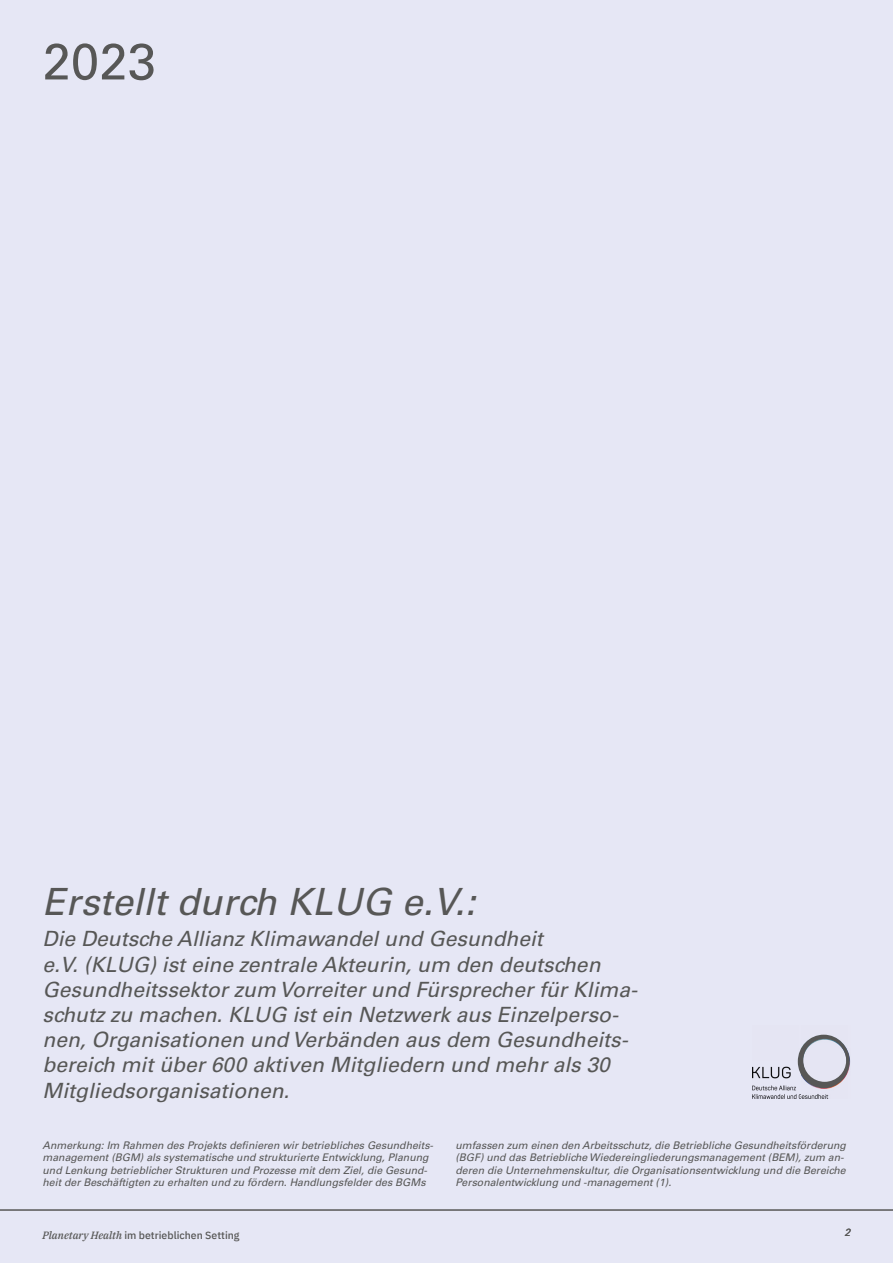
<style>
.page{position:relative;width:893px;height:1263px;background:#e6e7f5}
.page>*{position:absolute;margin:0;border:0;box-sizing:border-box;transform-origin:0 0}
.t1{font:51px "Univers LT Std";color:#575756}
.t2{font:italic 37.5px "Univers LT Std";color:#575756}
.t3{font:italic 21px/25.2px "Univers LT Std";color:#575756}
.t4{font:italic 10.5px/12.6px "Univers LT Std";color:#575756}
.t5{font:500 10.5px "IBM Plex Sans";color:#575756}
.s1{font-family:"IBM Plex Serif";font-style:italic}
</style>
<div class="page">
<img style="left:752px;top:1034px;width:79px;height:64px">
<svg style="left:798px;top:1035px;width:52px;height:53px"></svg>
<hr style="left:0;top:1210px;width:893px;height:1px;background:#575756">
<h1 class="t1" style="left:43px;top:31px;width:115px">2023</h1>
<h2 class="t2" style="left:43px;top:879px;width:434px">Erstellt durch KLUG e.V.:</h2>
<p class="t3" style="left:43px;top:927px;width:596px">Die Deutsche Allianz Klimawandel und Gesundheit<br>e.V. (KLUG) ist eine zentrale Akteurin, um den deutschen Gesundheitssektor zum Vorreiter und Fürsprecher für Klima&shy;schutz zu machen. KLUG ist ein Netzwerk aus Einzelperso&shy;nen, Organisationen und Verbänden aus dem Gesundheits&shy;bereich mit über 600 aktiven Mitgliedern und mehr als 30<br>Mitgliedsorganisationen.</p>
<p class="t4" style="left:43px;top:1139px;width:392px">Anmerkung: Im Rahmen des Projekts definieren wir betriebliches Gesundheits&shy;management (BGM) als systematische und strukturierte Entwicklung, Planung und Lenkung betrieblicher Strukturen und Prozesse mit dem Ziel, die Gesund&shy;heit der Beschäftigten zu erhalten und zu fördern. Handlungsfelder des BGMs</p>
<p class="t4" style="left:455px;top:1139px;width:392px">umfassen zum einen den Arbeitsschutz, die Betriebliche Gesundheitsförderung (BGF) und das Betriebliche Wiedereingliederungsmanagement (BEM), zum an&shy;deren die Unternehmenskultur, die Organisationsentwicklung und die Bereiche Personalentwicklung und -management (1).</p>
<p class="t5" style="left:43px;top:1227px;width:198px"><span class="s1">Planetary Health</span> im betrieblichen Setting</p>
<p class="t4" style="left:845px;top:1226px;width:7px">2</p>
</div>
